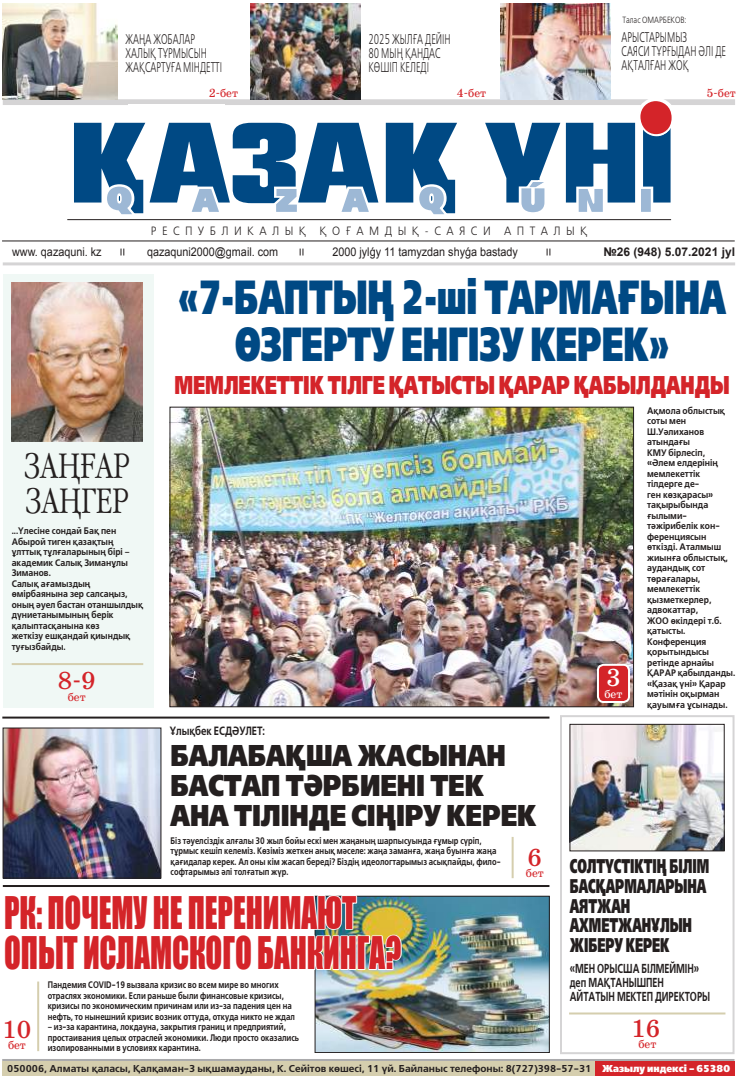
<style>
.page{position:relative;width:738px;height:1078px;background:#fff}
.page>*{position:absolute;margin:0;border:0;box-sizing:border-box;transform-origin:0 0}
.t1{font:900 47.8px/47.8px "DS Free Set";letter-spacing:-.005em;color:#004984;text-align:center;scale:.65 1}
.t2{font:41.3px/40.3px "Impact";letter-spacing:-.005em;color:#d42429;scale:.75 1}
.t3{font:300 35px/35px "DS Garamond";letter-spacing:-.005em;color:#241f1f;scale:.77 1}
.t4{font:900 30px/30px "DS Free Set";letter-spacing:-.005em;color:#241f1f;scale:.79 1}
.t5{font:900 25.7px "DS Free Set";letter-spacing:-.005em;color:#d42429;scale:.68 1}
.t6{font:25px "DS School";color:#d42429}
.t7{font:25px "DS School";color:#fff}
.t8{font:900 19.8px/19.8px "DS Free Set";letter-spacing:-.005em;color:#241f1f;scale:.58 1}
.t9{font:14px/14px "DS Free Set";color:#241f1f;scale:.63 1}
.t10{font:700 13px/14px "DS Free Set";letter-spacing:-.005em;color:#241f1f;scale:.7 1}
.t11{font:12px "Arial";color:#241f1f;scale:.9 1}
.t12{font:12px "DS Free Set";letter-spacing:.5em;color:#241f1f;scale:.9 1}
.t13{font:12px "DS School";color:#d42429}
.t14{font:700 12px "Arial";color:#241f1f}
.t15{font:700 12px "DS Free Set";letter-spacing:-.005em;color:#241f1f;scale:.8 1}
.t16{font:12px "DS School";color:#fff}
.t17{font:700 10px "DS Free Set";color:#241f1f}
.t18{font:700 9.5px/10.5px "DS Free Set";color:#241f1f;scale:.8 1}
.t19{font:700 9.5px/10.5px "DS Free Set";color:#241f1f;scale:.9 1}
.t20{font:700 9.5px/10.5px "DS Free Set";color:#241f1f;scale:.89 1}
.t21{font:9px "DS Free Set";letter-spacing:-.005em;color:#241f1f;scale:.8 1}
.s1{font-weight:900;color:#fff}
</style>
<div class="page">
<img style="left:172px;top:409px;width:459px;height:295px">
<div style="left:170px;top:407px;width:463px;height:299px;border:1px solid #241f1f"></div>
<hr style="left:2px;top:716px;width:547px;height:2px;background:#241f1f">
<hr style="left:3px;top:884px;width:546px;height:2px;background:#241f1f">
<div style="left:2px;top:1060px;width:593px;height:14px;background:#d5ceae"></div>
<div style="left:595px;top:1060px;width:139px;height:14px;background:#d42429"></div>
<hr style="left:2px;top:1058px;width:732px;height:2px;background:#aaaaac">
<hr style="left:511px;top:836px;width:2px;height:42px;background:#d5ceae">
<hr style="left:3px;top:262px;width:731px;height:3px;background:#d5d4d5">
<svg style="left:121px;top:248px;width:3px;height:7px"></svg>
<svg style="left:300px;top:248px;width:3px;height:7px"></svg>
<svg style="left:546px;top:248px;width:4px;height:7px"></svg>
<hr style="left:2px;top:241px;width:732px;height:1px;background:#241f1f">
<div style="left:559px;top:715px;width:175px;height:338px;border:2px solid #d5d4d5"></div>
<hr style="left:568px;top:1012px;width:156px;height:2px;background:#d5ceae">
<div style="left:3px;top:274px;width:150px;height:433px;background:#f0f8f5"></div>
<hr style="left:12px;top:663px;width:131px;height:2px;background:#d5ceae">
<svg style="left:3px;top:98px;width:731px;height:123px"></svg>
<img style="left:3px;top:3px;width:115px;height:96px">
<img style="left:250px;top:3px;width:110px;height:96px">
<img style="left:500px;top:3px;width:109px;height:96px">
<img style="left:5px;top:729px;width:154px;height:137px">
<div style="left:597px;top:664px;width:31px;height:37px;background:#d42429;border-radius:6px"></div>
<div style="left:596px;top:663px;width:33px;height:39px;border:2px solid #fff;border-radius:6px"></div>
<img style="left:403px;top:897px;width:144px;height:153px">
<div style="left:315px;top:895px;width:234px;height:157px;border:1px solid #241f1f"></div>
<img style="left:11px;top:282px;width:132px;height:159px">
<img style="left:571px;top:726px;width:150px;height:122px">
<div style="left:569px;top:724px;width:154px;height:126px;border:1px solid #241f1f"></div>
<div style="left:128px;top:105px;width:97px;height:11px;background:#fff"></div>
<svg style="left:3px;top:866px;width:400px;height:210px"></svg>
<p class="t21" style="left:622px;top:15px;width:82px">Талас ОМАРБЕКОВ:</p>
<h3 class="t9" style="left:125px;top:33px;width:155px">ЖАҢА ЖОБАЛАР<br>ХАЛЫҚ ТҰРМЫСЫН<br>ЖАҚСАРТУҒА МІНДЕТТІ</h3>
<h3 class="t9" style="left:368px;top:33px;width:132px">2025 ЖЫЛҒА ДЕЙІН<br>80 МЫҢ ҚАНДАС<br>КӨШІП КЕЛЕДІ</h3>
<h3 class="t9" style="left:621px;top:31px;width:167px">АРЫСТАРЫМЫЗ<br>САЯСИ ТҰРҒЫДАН ӘЛІ ДЕ<br>АҚТАЛҒАН ЖОҚ</h3>
<p class="t13" style="left:209px;top:86px;width:31px">2-бет</p>
<p class="t13" style="left:456px;top:86px;width:31px">4-бет</p>
<p class="t13" style="left:706px;top:86px;width:31px">5-бет</p>
<p class="t12" style="left:151px;top:224px;width:486px">РЕСПУБЛИКАЛЫҚ ҚОҒАМДЫҚ-САЯСИ АПТАЛЫҚ</p>
<p class="t11" style="left:12px;top:243px;width:101px">www. qazaquni. kz</p>
<p class="t11" style="left:147px;top:243px;width:147px">qazaquni2000@gmail. com</p>
<p class="t11" style="left:332px;top:243px;width:207px">2000 jylǵy 11 tamyzdan shyǵa bastady</p>
<p class="t14" style="left:603px;top:243px;width:133px">№26 (948) 5.07.2021 jyl</p>
<h3 class="t3" style="left:24px;top:450px;width:138px">ЗАҢҒАР<br>ЗАҢГЕР</h3>
<p class="t20" style="left:12px;top:525px;width:149px">...Үлесіне сондай Бақ пен<br>Абырой тиген қазақтың ұлттық тұлғаларының бірі – академик Салық Зиманұлы<br>Зиманов.<br>Салық ағамыздың өмірбаянына зер салсаңыз, оның әуел бастан отаншылдық дүниетанымының берік қалыптасқанына көз<br>жеткізу ешқандай қиындық туғызбайды.</p>
<h3 class="t6" style="left:58px;top:667px;width:39px">8-9</h3>
<p class="t13" style="left:68px;top:690px;width:19px">бет</p>
<h1 class="t1" style="left:178px;top:272px;width:842px">«7-БАПТЫҢ 2-ші ТАРМАҒЫНА<br>ӨЗГЕРТУ ЕНГІЗУ КЕРЕК»</h1>
<h3 class="t5" style="left:174px;top:368px;width:817px">МЕМЛЕКЕТТІК ТІЛГЕ ҚАТЫСТЫ ҚАРАР ҚАБЫЛДАНДЫ</h3>
<p class="t15" style="left:170px;top:723px;width:120px">Ұлықбек ЕСДӘУЛЕТ:</p>
<h3 class="t4" style="left:170px;top:740px;width:464px">БАЛАБАҚША ЖАСЫНАН<br>БАСТАП ТӘРБИЕНІ ТЕК<br>АНА ТІЛІНДЕ СІҢІРУ КЕРЕК</h3>
<h3 class="t7" style="left:605px;top:664px;width:16px">3</h3>
<p class="t16" style="left:604px;top:687px;width:19px">бет</p>
<p class="t19" style="left:646px;top:405px;width:99px">Ақмола облыстық соты мен<br>Ш.Уәлиханов атындағы<br>КМУ бірлесіп, «Әлем елдерінің мемлекеттік тілдерге де-<br>ген көзқарасы» тақырыбында ғылыми&shy;тәжірибелік кон&shy;ференциясын өткізді. Аталмыш жиынға облыстық, аудандық сот төрағалары, мемлекеттік қызметкерлер, адвокаттар,<br>ЖОО өкілдері т.б. қатысты.<br>Конференция қорытындысы ретінде арнайы<br>ҚАРАР қабылданды. «Қазақ үні» Қарар мәтінін оқырман қауымға ұсынады.</p>
<p class="t18" style="left:170px;top:835px;width:414px">Біз тәуелсіздік алғалы 30 жыл бойы ескі мен жаңаның шарпысуында ғұмыр сүріп, тұрмыс кешіп келеміз. Көзіміз жеткен анық мәселе: жаңа заманға, жаңа буынға жаңа қағидалар керек. Ал оны кім жасап береді? Біздің идеологтарымыз асықпайды, фило&shy;софтарымыз әлі толғатып жүр.</p>
<h3 class="t6" style="left:527px;top:844px;width:16px">6</h3>
<h3 class="t8" style="left:569px;top:855px;width:242px">СОЛТҮСТІКТІҢ БІЛІМ<br>БАСҚАРМАЛАРЫНА<br>АЯТЖАН<br>АХМЕТЖАНҰЛЫН<br>ЖІБЕРУ КЕРЕК</h3>
<h3 class="t10" style="left:569px;top:961px;width:202px">«МЕН ОРЫСША БІЛМЕЙМІН» деп МАҚТАНЫШПЕН<br>АЙТАТЫН МЕКТЕП ДИРЕКТОРЫ</h3>
<p class="t13" style="left:525px;top:867px;width:19px">бет</p>
<h2 class="t2" style="left:4px;top:891px;width:530px">РК: ПОЧЕМУ НЕ ПЕРЕНИМАЮТ<br>ОПЫТ ИСЛАМСКОГО БАНКИНГА?</h2>
<p class="t18" style="left:48px;top:979px;width:310px">Пандемия COVID-19 вызвала кризис во всем мире во многих отраслях экономики. Если раньше были финансовые кризисы, кризисы по экономическим причинам или из-за падения цен на нефть, то нынешний кризис возник оттуда, откуда никто не ждал</p>
<p class="t18" style="left:48px;top:1021px;width:315px">– из-за карантина, локдауна, закрытия границ и предприятий, простаивания целых отраслей экономики. Люди просто оказались изолированными в условиях карантина.</p>
<h3 class="t6" style="left:2px;top:1015px;width:31px">10</h3>
<h3 class="t6" style="left:631px;top:1015px;width:31px">16</h3>
<p class="t13" style="left:8px;top:1038px;width:20px">бет</p>
<p class="t13" style="left:638px;top:1037px;width:19px">бет</p>
<p class="t17" style="left:7px;top:1061px;width:723px">050006, Алматы қаласы, Қалқаман-3 ықшамауданы, К. Сейітов көшесі, 11 үй. Байланыс телефоны: 8(727)398-57-31 <span class="s1">Жазылу индексі – 65380</span></p>
</div>
